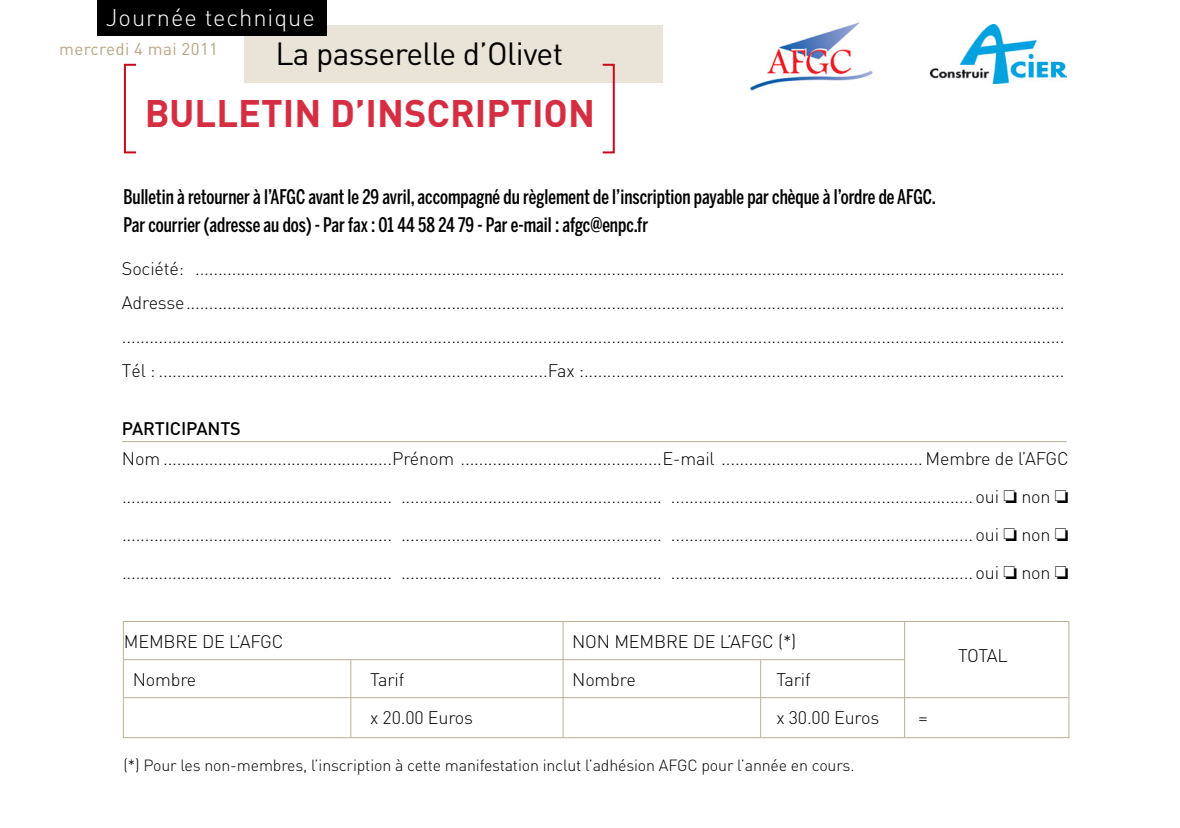
<style>
.page{position:relative;width:1180px;height:828px;background:#fff}
.page>*{position:absolute;margin:0;border:0;box-sizing:border-box;transform-origin:0 0}
.t1{font:700 38px "DIN";color:#cd071e}
.t2{font:31.6px "DIN";letter-spacing:-.02em;color:#000}
.t3{font:300 23.8px "DIN";letter-spacing:.04em;color:#fff}
.t4{font:500 20px/28px "Benton Sans Comp";color:#000;scale:.95 1}
.t5{font:300 18px/34px "DIN";letter-spacing:-.01em;color:#000;text-align:justify}
.t6{font:500 18px "DIN";letter-spacing:-.01em;color:#000}
.t7{font:17px "DIN";letter-spacing:.02em;color:#b8a585}
.t8{font:300 16px "DIN";letter-spacing:-.01em;color:#000}
</style>
<div class="page">
<hr style="left:122px;top:441px;width:944px;height:1px;background:#bbb095">
<hr style="left:124px;top:659px;width:779px;height:1px;background:#bbb095">
<hr style="left:124px;top:697px;width:944px;height:1px;background:#bbb095">
<div style="left:123px;top:621px;width:946px;height:117px;border:1px solid #bbb095"></div>
<img style="left:930px;top:24px;width:136px;height:59px">
<img style="left:750px;top:22px;width:123px;height:69px">
<div style="left:244px;top:25px;width:418px;height:57px;background:#eae3d8"></div>
<div style="left:97px;top:0;width:229px;height:35px;background:#000"></div>
<div style="left:124px;top:64px;width:13px;height:89px;border:2px solid #cd071e"></div>
<div style="left:601px;top:64px;width:13px;height:89px;border:2px solid #cd071e"></div>
<hr style="left:562px;top:622px;width:1px;height:116px;background:#bbb095">
<hr style="left:904px;top:622px;width:1px;height:116px;background:#bbb095">
<hr style="left:350px;top:660px;width:1px;height:78px;background:#bbb095">
<hr style="left:760px;top:660px;width:1px;height:78px;background:#bbb095">
<h3 class="t3" style="left:106px;top:3px;width:210px">Journée technique</h3>
<h2 class="t2" style="left:275px;top:34px;width:289px">La passerelle d’Olivet</h2>
<p class="t7" style="left:59px;top:38px;width:160px">mercredi 4 mai 2011</p>
<h1 class="t1" style="left:144px;top:88px;width:452px">BULLETIN D’INSCRIPTION</h1>
<p class="t4" style="left:123px;top:183px;width:856px">Bulletin à retourner à l’AFGC avant le 29 avril, accompagné du règlement de l’inscription payable par chèque à l’ordre de AFGC.<br>Par courrier (adresse au dos) - Par fax : 01 44 58 24 79 - Par e-mail : afgc@enpc.fr</p>
<p class="t5" style="left:122px;top:252px;width:944px">Société: ..............................................................................................................................................................................................<br>Adresse................................................................................................................................................................................................ ..............................................................................................................................................................................................................<br>Tél : .....................................................................................Fax :.........................................................................................................</p>
<p class="t6" style="left:122px;top:417px;width:120px">PARTICIPANTS</p>
<p class="t5" style="left:122px;top:440px;width:948px;line-height:38px">Nom ..................................................Prénom ............................................E-mail ............................................ Membre de l’AFGC ........................................................... ......................................................... .................................................................. oui □ non □ ........................................................... ......................................................... .................................................................. oui □ non □ ........................................................... ......................................................... .................................................................. oui □ non □</p>
<p class="t5" style="left:124px;top:624px;width:161px">MEMBRE DE L’AFGC</p>
<p class="t5" style="left:572px;top:624px;width:226px">NON MEMBRE DE L’AFGC (*)</p>
<p class="t5" style="left:133px;top:662px;width:65px">Nombre</p>
<p class="t5" style="left:370px;top:662px;width:36px">Tarif</p>
<p class="t5" style="left:572px;top:662px;width:65px">Nombre</p>
<p class="t5" style="left:776px;top:662px;width:36px">Tarif</p>
<p class="t5" style="left:370px;top:700px;width:104px">x 20.00 Euros</p>
<p class="t5" style="left:776px;top:700px;width:104px">x 30.00 Euros</p>
<p class="t5" style="left:918px;top:700px;width:11px">=</p>
<p class="t8" style="left:123px;top:756px;width:732px">(*) Pour les non-membres, l’inscription à cette manifestation inclut l’adhésion AFGC pour l’année en cours.</p>
<p class="t5" style="left:958px;top:638px;width:51px">TOTAL</p>
</div>
